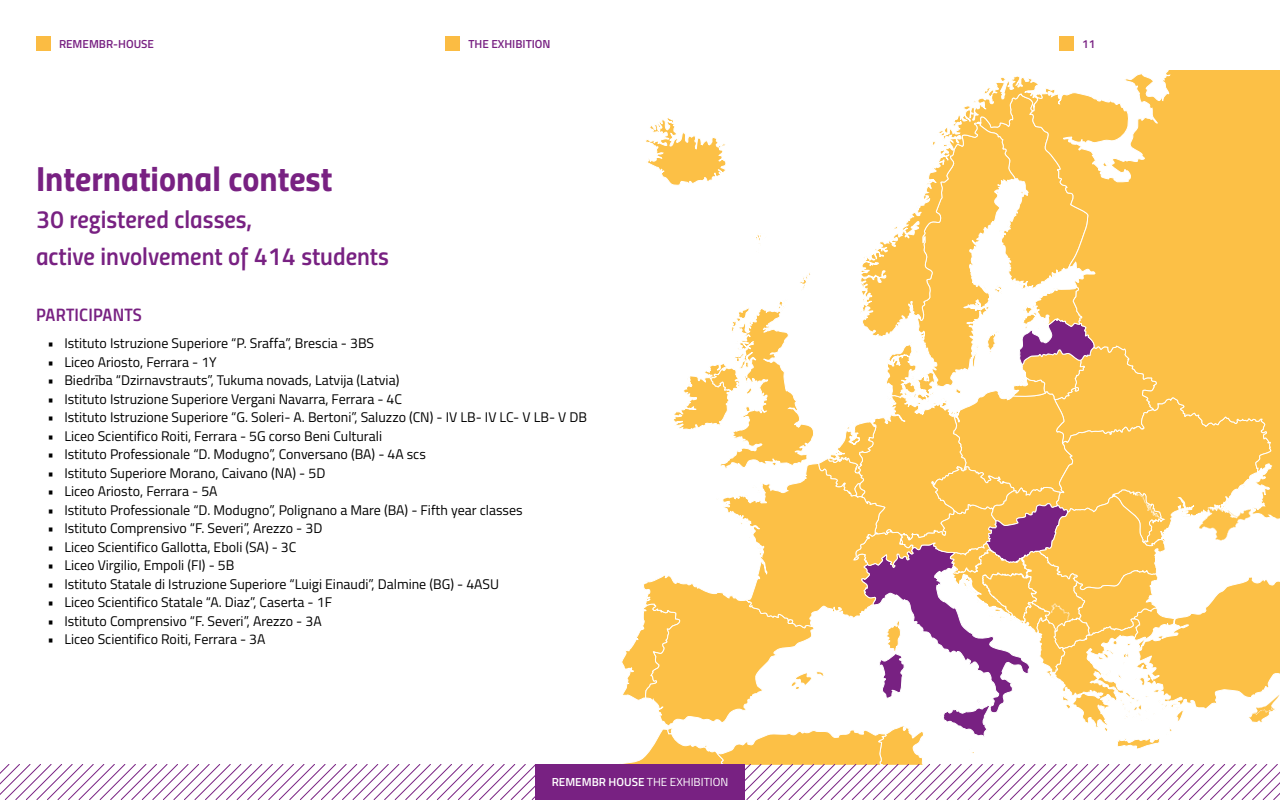
<style>
.page{position:relative;width:1280px;height:800px;background:#fff}
.page>*{position:absolute;margin:0;border:0;box-sizing:border-box;transform-origin:0 0}
.t1{font:35px "Titillium Bold Upright";color:#782182}
.t2{font:25px/37px "Titillium Semibold Upright";color:#782182}
.t3{font:18px "Titillium Semibold Upright";letter-spacing:.01em;color:#782182}
.t4{font:14px "Titillium";color:#000}
.t5{font:600 11.7px "Titillium";color:#782182}
.t6{font:11.7px "Titillium";color:#fff}
.s1{font-weight:600}
</style>
<div class="page">
<svg style="left:620px;top:71px;width:660px;height:729px"></svg>
<svg style="left:0;top:764px;width:535px;height:36px"></svg>
<div style="left:1059px;top:36px;width:15px;height:15px;background:#fbbc43"></div>
<div style="left:535px;top:764px;width:210px;height:36px;background:#782182"></div>
<div style="left:36px;top:36px;width:15px;height:15px;background:#fbbc43"></div>
<div style="left:445px;top:36px;width:15px;height:15px;background:#fbbc43"></div>
<p class="t5" style="left:59px;top:35px;width:97px">REMEMBR-HOUSE</p>
<p class="t5" style="left:468px;top:35px;width:84px">THE EXHIBITION</p>
<h1 class="t1" style="left:36px;top:151px;width:298px">International contest</h1>
<h2 class="t2" style="left:36px;top:199px;width:354px">30 registered classes,<br>active involvement of 414 students</h2>
<p class="t3" style="left:36px;top:301px;width:107px">PARTICIPANTS</p>
<p class="t4" style="left:47px;top:333px;width:328px">• Istituto Istruzione Superiore “P. Sraffa”, Brescia - 3BS</p>
<p class="t4" style="left:47px;top:352px;width:171px">• Liceo Ariosto, Ferrara - 1Y</p>
<p class="t4" style="left:47px;top:370px;width:354px">• Biedrība “Dzirnavstrauts”, Tukuma novads, Latvija (Latvia)</p>
<p class="t4" style="left:47px;top:389px;width:356px">• Istituto Istruzione Superiore Vergani Navarra, Ferrara - 4C</p>
<p class="t4" style="left:47px;top:407px;width:541px">• Istituto Istruzione Superiore “G. Soleri- A. Bertoni”, Saluzzo (CN) - IV LB- IV LC- V LB- V DB</p>
<p class="t4" style="left:47px;top:426px;width:336px">• Liceo Scientifico Roiti, Ferrara - 5G corso Beni Culturali</p>
<p class="t4" style="left:47px;top:444px;width:380px">• Istituto Professionale “D. Modugno”, Conversano (BA) - 4A scs</p>
<p class="t4" style="left:47px;top:463px;width:280px">• Istituto Superiore Morano, Caivano (NA) - 5D</p>
<p class="t4" style="left:47px;top:481px;width:172px">• Liceo Ariosto, Ferrara - 5A</p>
<p class="t4" style="left:47px;top:500px;width:477px">• Istituto Professionale “D. Modugno”, Polignano a Mare (BA) - Fifth year classes</p>
<p class="t4" style="left:47px;top:518px;width:277px">• Istituto Comprensivo “F. Severi”, Arezzo - 3D</p>
<p class="t4" style="left:47px;top:537px;width:251px">• Liceo Scientifico Gallotta, Eboli (SA) - 3C</p>
<p class="t4" style="left:47px;top:555px;width:189px">• Liceo Virgilio, Empoli (FI) - 5B</p>
<p class="t4" style="left:47px;top:574px;width:453px">• Istituto Statale di Istruzione Superiore “Luigi Einaudi”, Dalmine (BG) - 4ASU</p>
<p class="t4" style="left:47px;top:592px;width:286px">• Liceo Scientifico Statale “A. Diaz”, Caserta - 1F</p>
<p class="t4" style="left:47px;top:611px;width:276px">• Istituto Comprensivo “F. Severi”, Arezzo - 3A</p>
<p class="t4" style="left:47px;top:629px;width:220px">• Liceo Scientifico Roiti, Ferrara - 3A</p>
<p class="t6" style="left:552px;top:774px;width:178px"><span class="s1">REMEMBR HOUSE</span> THE EXHIBITION</p>
<p class="t5" style="left:1082px;top:35px;width:15px">11</p>
</div>
